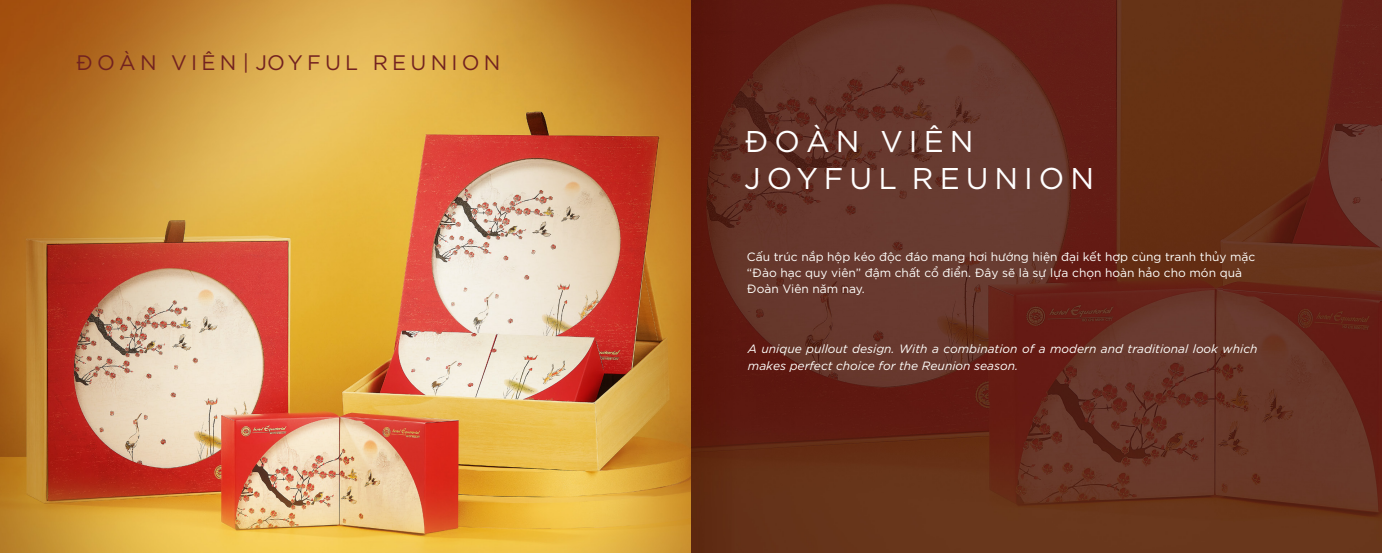
<style>
.page{position:relative;width:1382px;height:553px;background:#fff}
.page>*{position:absolute;margin:0;border:0;box-sizing:border-box;transform-origin:0 0}
.t1{font:30px/37.5px "SVN Gotham";letter-spacing:.2em;color:#fff}
.t2{font:21px "SVN Gotham";letter-spacing:.2em;color:#722220}
.t3{font:12px/16.4px "SVN Gotham";color:#fffffc}
.t4{font:italic 12px/16.4px "SVN Gotham";color:#fffffc}
</style>
<div class="page">
<img style="left:0;top:0;width:1382px;height:553px">
<h2 class="t2" style="left:76px;top:47px;width:426px">ĐOÀN VIÊN | JOYFUL REUNION</h2>
<h1 class="t1" style="left:744px;top:120px;width:351px">ĐOÀN VIÊN<br>JOYFUL REUNION</h1>
<p class="t3" style="left:747px;top:247px;width:510px">Cấu trúc nắp hộp kéo độc đáo mang hơi hướng hiện đại kết hợp cùng tranh thủy mặc “Đào hạc quy viên” đậm chất cổ điển. Đây sẽ là sự lựa chọn hoàn hảo cho món quà<br>Đoàn Viên năm nay.</p>
<p class="t4" style="left:748px;top:340px;width:511px">A unique pullout design. With a combination of a modern and traditional look which makes perfect choice for the Reunion season.</p>
</div>
